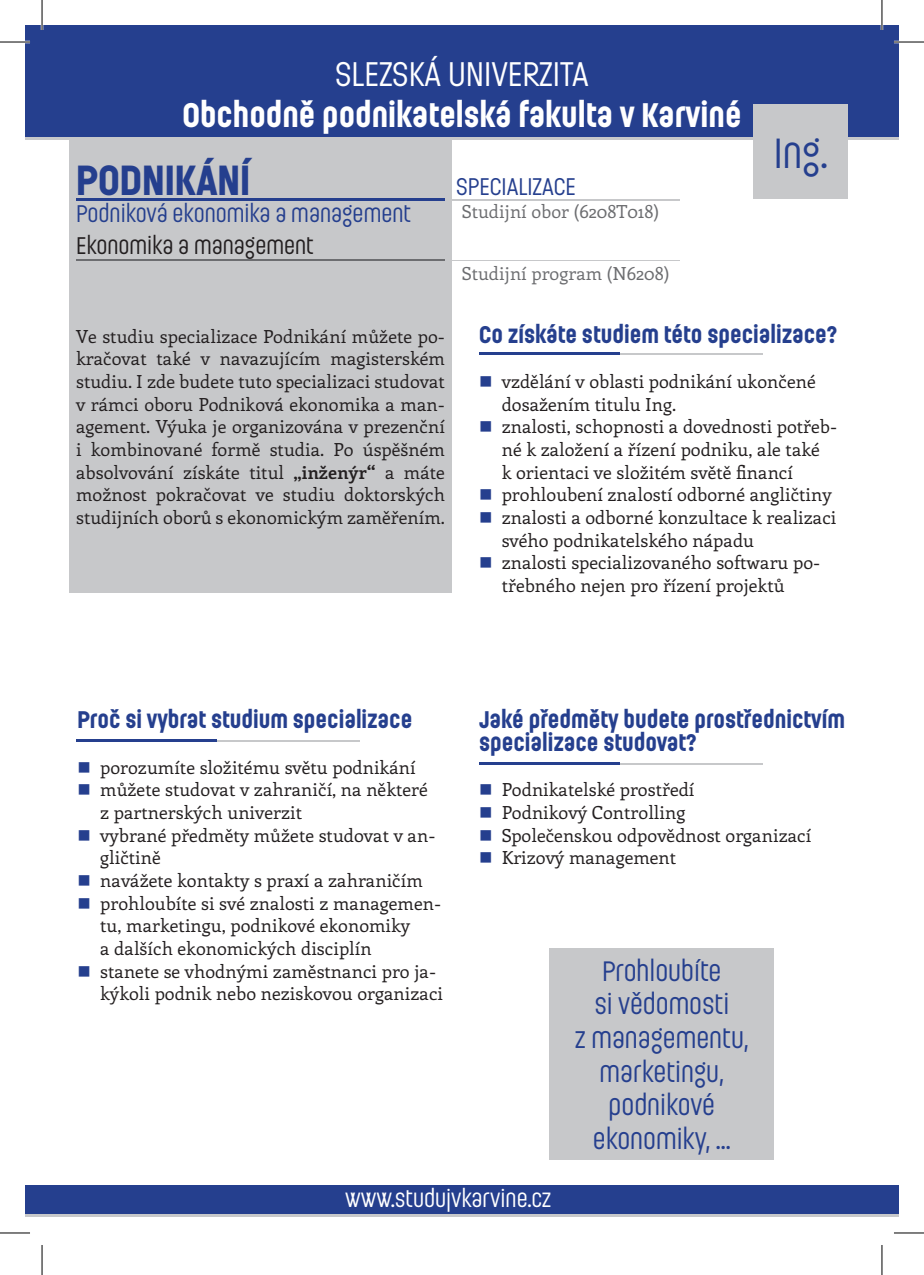
<style>
.page{position:relative;width:924px;height:1275px;background:#fff}
.page>*{position:absolute;margin:0;border:0;box-sizing:border-box;transform-origin:0 0}
.obor{font:700 42px "Ladislav";color:#253f8e}
.bc__ing{font:42px "Ladislav";color:#253f8e}
.t1{font:700 34px "Ladislav";color:#fff}
.t2{font:34px "Ladislav";color:#fff}
.text_okno{font:28px/33.6px "Ladislav";color:#253f8e;text-align:center}
.nadpis_body{font:700 24px/22.6px "Ladislav";color:#253f8e}
.program{font:24px "Ladislav";color:#253f8e}
.t3{font:24px "Ladislav";color:#fff}
.program-2{font:24px "Ladislav";color:#231f20}
.t4{font:18px/22.6px "Enriqueta";color:#231f20}
.t5{font:18px "Enriqueta";color:#6c6d70}
.s1{font-weight:700}
</style>
<div class="page">
<div style="left:69px;top:128px;width:383px;height:464px;background:#c7c8ca"></div>
<div style="left:25px;top:25px;width:873px;height:112px;background:#253f8e"></div>
<hr style="left:25px;top:137px;width:873px;height:3px;background:#c7c8ca">
<div style="left:753px;top:104px;width:94px;height:94px;background:#c7c8ca"></div>
<div style="left:25px;top:1185px;width:873px;height:30px;background:#253f8e"></div>
<hr style="left:25px;top:1214px;width:873px;height:3px;background:#c7c8ca">
<hr style="left:76px;top:200px;width:602px;height:1px;background:#c7c8ca">
<hr style="left:76px;top:198px;width:369px;height:3px;background:#253f8e">
<hr style="left:76px;top:260px;width:602px;height:1px;background:#c7c8ca">
<hr style="left:76px;top:259px;width:369px;height:2px;background:#6c6d70">
<hr style="left:479px;top:354px;width:283px;height:1px;background:#c7c8ca">
<hr style="left:479px;top:353px;width:140px;height:2px;background:#253f8e">
<hr style="left:479px;top:763px;width:283px;height:2px;background:#c7c8ca">
<hr style="left:479px;top:762px;width:140px;height:3px;background:#253f8e">
<hr style="left:76px;top:741px;width:283px;height:1px;background:#c7c8ca">
<hr style="left:76px;top:739px;width:141px;height:3px;background:#253f8e">
<div style="left:549px;top:948px;width:224px;height:211px;background:#c7c8ca"></div>
<hr style="left:0;top:41px;width:30px;height:2px;background:#fff">
<hr style="left:893px;top:41px;width:30px;height:2px;background:#fff">
<hr style="left:41px;top:0;width:2px;height:30px;background:#fff">
<hr style="left:880px;top:0;width:2px;height:30px;background:#fff">
<hr style="left:0;top:42px;width:30px;height:1px;background:#000">
<hr style="left:893px;top:42px;width:30px;height:1px;background:#000">
<hr style="left:0;top:1232px;width:30px;height:1px;background:#000">
<hr style="left:893px;top:1232px;width:30px;height:1px;background:#000">
<hr style="left:42px;top:0;width:1px;height:30px;background:#000">
<hr style="left:42px;top:1245px;width:1px;height:30px;background:#000">
<hr style="left:881px;top:0;width:1px;height:30px;background:#000">
<hr style="left:881px;top:1245px;width:1px;height:30px;background:#000">
<p class="t2" style="left:335px;top:53px;width:255px">SLEZSKÁ UNIVERZITA</p>
<p class="t1" style="left:182px;top:94px;width:560px">Obchodně podnikatelská fakulta v Karviné</p>
<p class="obor" style="left:76px;top:154px;width:175px">PODNIKÁNÍ</p>
<p class="program" style="left:76px;top:199px;width:336px">Podniková ekonomika a management</p>
<p class="program-2" style="left:76px;top:231px;width:239px">Ekonomika a management</p>
<p class="program" style="left:456px;top:171px;width:121px">SPECIALIZACE</p>
<p class="t5" style="left:462px;top:198px;width:198px">Studijní obor (6208T018)</p>
<p class="t5" style="left:462px;top:261px;width:209px">Studijní program (N6208)</p>
<p class="bc__ing" style="left:773px;top:128px;width:55px">Ing.</p>
<p class="t4" style="left:76px;top:324px;width:370px;text-align:justify">Ve studiu specializace Podnikání můžete po&shy;kračovat také v navazujícím magisterském studiu. I zde budete tuto specializaci studovat v rámci oboru Podniková ekonomika a man&shy;agement. Výuka je organizována v prezenční i kombinované formě studia. Po úspěšném absolvování získáte titul <span class="s1">„inženýr“</span> a máte možnost pokračovat ve studiu doktorských studijních oborů s ekonomickým zaměřením.</p>
<p class="nadpis_body" style="left:479px;top:322px;width:359px">Co získáte studiem této specializace?</p>
<p class="t4" style="left:501px;top:369px;width:315px">vzdělání v oblasti podnikání ukončené dosažením titulu Ing.</p>
<p class="t4" style="left:501px;top:415px;width:337px">znalosti, schopnosti a dovednosti potřeb&shy;né k založení a řízení podniku, ale také<br>k orientaci ve složitém světě financí</p>
<p class="t4" style="left:501px;top:483px;width:331px">prohloubení znalostí odborné angličtiny</p>
<p class="t4" style="left:501px;top:505px;width:336px">znalosti a odborné konzultace k realizaci svého podnikatelského nápadu</p>
<p class="t4" style="left:501px;top:551px;width:320px">znalosti specializovaného softwaru po&shy;třebného nejen pro řízení projektů</p>
<p class="nadpis_body" style="left:77px;top:708px;width:336px">Proč si vybrat studium specializace</p>
<p class="t4" style="left:100px;top:755px;width:317px">porozumíte složitému světu podnikání</p>
<p class="t4" style="left:100px;top:777px;width:329px">můžete studovat v zahraničí, na některé z partnerských univerzit</p>
<p class="t4" style="left:100px;top:823px;width:336px">vybrané předměty můžete studovat v an&shy;gličtině</p>
<p class="t4" style="left:100px;top:868px;width:324px">navážete kontakty s praxí a zahraničím</p>
<p class="t4" style="left:100px;top:891px;width:342px">prohloubíte si své znalosti z managemen&shy;tu, marketingu, podnikové ekonomiky<br>a dalších ekonomických disciplín</p>
<p class="t4" style="left:100px;top:959px;width:344px">stanete se vhodnými zaměstnanci pro ja&shy;kýkoli podnik nebo neziskovou organizaci</p>
<p class="text_okno" style="left:574px;top:953px;width:175px">Prohloubíte<br>si vědomosti<br>z managementu, marketingu, podnikové ekonomiky, ...</p>
<p class="nadpis_body" style="left:479px;top:708px;width:367px">Jaké předměty budete prostřednictvím specializace studovat?</p>
<p class="t4" style="left:501px;top:777px;width:194px">Podnikatelské prostředí</p>
<p class="t4" style="left:501px;top:800px;width:185px">Podnikový Controlling</p>
<p class="t4" style="left:501px;top:823px;width:311px">Společenskou odpovědnost organizací</p>
<p class="t4" style="left:501px;top:845px;width:176px">Krizový management</p>
<p class="t3" style="left:345px;top:1183px;width:207px">www.studujvkarvine.cz</p>
</div>
